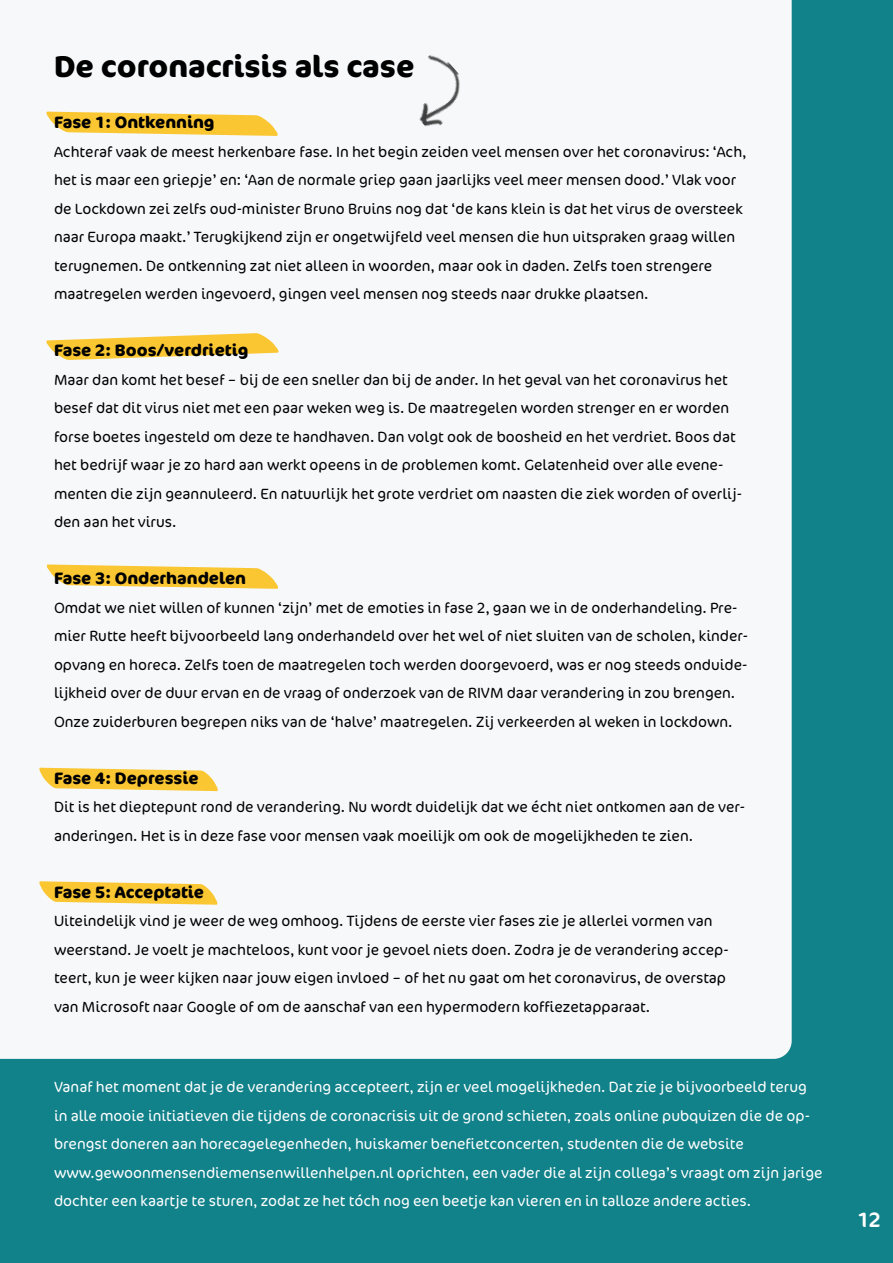
<style>
.page{position:relative;width:893px;height:1263px;background:#11818a}
.page>*{position:absolute;margin:0;border:0;box-sizing:border-box;transform-origin:0 0}
.t1{font:700 30px "Cocon Pro";color:#000}
.t2{font:21px "Cocon Pro";color:#fff}
.t3{font:700 16.5px "Cocon Pro";color:#000}
.t4{font:300 15px/28.5px "Cocon Pro";color:#000}
.t5{font:300 15px/28.5px "Cocon Pro";color:#fff}
</style>
<div class="page">
<div style="left:0;top:0;width:792px;height:1059px;background:#f6f8f9"></div>
<svg style="left:43px;top:564px;width:239px;height:25px"></svg>
<svg style="left:43px;top:333px;width:239px;height:27px"></svg>
<svg style="left:43px;top:112px;width:238px;height:24px"></svg>
<svg style="left:37px;top:768px;width:183px;height:23px"></svg>
<svg style="left:37px;top:881px;width:183px;height:24px"></svg>
<img style="left:392px;top:49px;width:84px;height:84px">
<h1 class="t1" style="left:54px;top:46px;width:362px">De coronacrisis als case</h1>
<p class="t3" style="left:54px;top:111px;width:162px">Fase 1: Ontkenning</p>
<p class="t4" style="left:54px;top:137px;width:694px">Achteraf vaak de meest herkenbare fase. In het begin zeiden veel mensen over het coronavirus: ‘Ach, het is maar een griepje’ en: ‘Aan de normale griep gaan jaarlijks veel meer mensen dood.’ Vlak voor de Lockdown zei zelfs oud-minister Bruno Bruins nog dat ‘de kans klein is dat het virus de oversteek naar Europa maakt.’ Terugkijkend zijn er ongetwijfeld veel mensen die hun uitspraken graag willen terugnemen. De ontkenning zat niet alleen in woorden, maar ook in daden. Zelfs toen strengere maatregelen werden ingevoerd, gingen veel mensen nog steeds naar drukke plaatsen.</p>
<p class="t3" style="left:54px;top:339px;width:196px">Fase 2: Boos/verdrietig</p>
<p class="t4" style="left:54px;top:365px;width:690px">Maar dan komt het besef – bij de een sneller dan bij de ander. In het geval van het coronavirus het besef dat dit virus niet met een paar weken weg is. De maatregelen worden strenger en er worden forse boetes ingesteld om deze te handhaven. Dan volgt ook de boosheid en het verdriet. Boos dat het bedrijf waar je zo hard aan werkt opeens in de problemen komt. Gelatenheid over alle evene&shy;menten die zijn geannuleerd. En natuurlijk het grote verdriet om naasten die ziek worden of overlij&shy;den aan het virus.</p>
<p class="t3" style="left:54px;top:567px;width:194px">Fase 3: Onderhandelen</p>
<p class="t4" style="left:54px;top:593px;width:696px">Omdat we niet willen of kunnen ‘zijn’ met de emoties in fase 2, gaan we in de onderhandeling. Pre&shy;mier Rutte heeft bijvoorbeeld lang onderhandeld over het wel of niet sluiten van de scholen, kinder&shy;opvang en horeca. Zelfs toen de maatregelen toch werden doorgevoerd, was er nog steeds onduide&shy;lijkheid over de duur ervan en de vraag of onderzoek van de RIVM daar verandering in zou brengen.<br>Onze zuiderburen begrepen niks van de ‘halve’ maatregelen. Zij verkeerden al weken in lockdown.</p>
<p class="t3" style="left:54px;top:767px;width:146px">Fase 4: Depressie</p>
<p class="t4" style="left:54px;top:793px;width:693px">Dit is het dieptepunt rond de verandering. Nu wordt duidelijk dat we écht niet ontkomen aan de ver&shy;anderingen. Het is in deze fase voor mensen vaak moeilijk om ook de mogelijkheden te zien.</p>
<p class="t3" style="left:54px;top:881px;width:152px">Fase 5: Acceptatie</p>
<p class="t4" style="left:54px;top:907px;width:676px">Uiteindelijk vind je weer de weg omhoog. Tijdens de eerste vier fases zie je allerlei vormen van weerstand. Je voelt je machteloos, kunt voor je gevoel niets doen. Zodra je de verandering accep&shy;teert, kun je weer kijken naar jouw eigen invloed – of het nu gaat om het coronavirus, de overstap van Microsoft naar Google of om de aanschaf van een hypermodern koffiezetapparaat.</p>
<p class="t5" style="left:54px;top:1073px;width:770px">Vanaf het moment dat je de verandering accepteert, zijn er veel mogelijkheden. Dat zie je bijvoorbeeld terug in alle mooie initiatieven die tijdens de coronacrisis uit de grond schieten, zoals online pubquizen die de op&shy;brengst doneren aan horecagelegenheden, huiskamer benefietconcerten, studenten die de website www.gewoonmensendiemensenwillenhelpen.nl oprichten, een vader die al zijn collega’s vraagt om zijn jarige dochter een kaartje te sturen, zodat ze het tóch nog een beetje kan vieren en in talloze andere acties.</p>
<h2 class="t2" style="left:856px;top:1206px;width:26px">12</h2>
</div>
